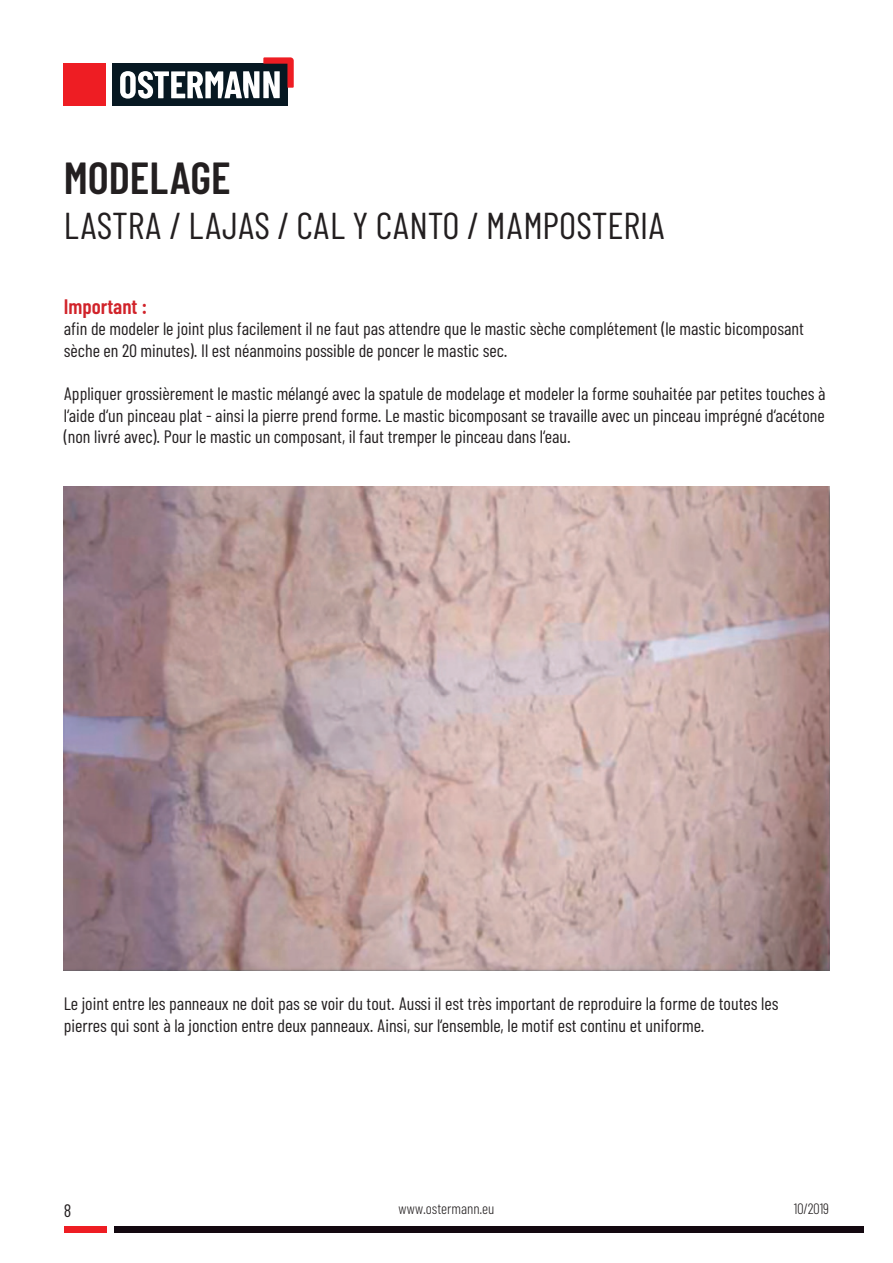
<style>
.page{position:relative;width:893px;height:1263px;background:#fff}
.page>*{position:absolute;margin:0;border:0;box-sizing:border-box;transform-origin:0 0}
.t1{font:600 45px "Barlow Condensed";color:#231f20}
.t2{font:37.5px "Barlow Condensed";color:#231f20}
.t3{font:600 21px "Barlow Condensed";color:#d1232a}
.t4{font:18px/21.6px "Barlow Condensed";color:#231f20}
.t5{font:300 15px "Barlow Condensed";color:#231f20}
</style>
<div class="page">
<div style="left:64px;top:64px;width:42px;height:42px;background:#ee1d23"></div>
<div style="left:112px;top:64px;width:175px;height:42px;background:#071822"></div>
<svg style="left:120px;top:57px;width:174px;height:42px"></svg>
<div style="left:64px;top:1226px;width:42px;height:7px;background:#ee1d23"></div>
<div style="left:114px;top:1226px;width:750px;height:7px;background:#130810"></div>
<img style="left:64px;top:487px;width:765px;height:483px">
<h1 class="t1" style="left:64px;top:149px;width:168px">MODELAGE</h1>
<h2 class="t2" style="left:64px;top:202px;width:603px">LASTRA / LAJAS / CAL Y CANTO / MAMPOSTERIA</h2>
<p class="t3" style="left:64px;top:293px;width:85px">Important :</p>
<p class="t4" style="left:64px;top:317px;width:742px">afin de modeler le joint plus facilement il ne faut pas attendre que le mastic sèche complétement (le mastic bicomposant sèche en 20 minutes). Il est néanmoins possible de poncer le mastic sec.</p>
<p class="t4" style="left:64px;top:382px;width:763px;text-align:justify">Appliquer grossièrement le mastic mélangé avec la spatule de modelage et modeler la forme souhaitée par petites touches à l‘aide d‘un pinceau plat - ainsi la pierre prend forme. Le mastic bicomposant se travaille avec un pinceau imprégné d‘acétone (non livré avec). Pour le mastic un composant, il faut tremper le pinceau dans l‘eau.</p>
<p class="t4" style="left:64px;top:992px;width:716px">Le joint entre les panneaux ne doit pas se voir du tout. Aussi il est très important de reproduire la forme de toutes les pierres qui sont à la jonction entre deux panneaux. Ainsi, sur l‘ensemble, le motif est continu et uniforme.</p>
<p class="t4" style="left:64px;top:1199px;width:9px">8</p>
<p class="t5" style="left:398px;top:1199px;width:98px">www.ostermann.eu</p>
<p class="t5" style="left:794px;top:1199px;width:37px">10/2019</p>
</div>
